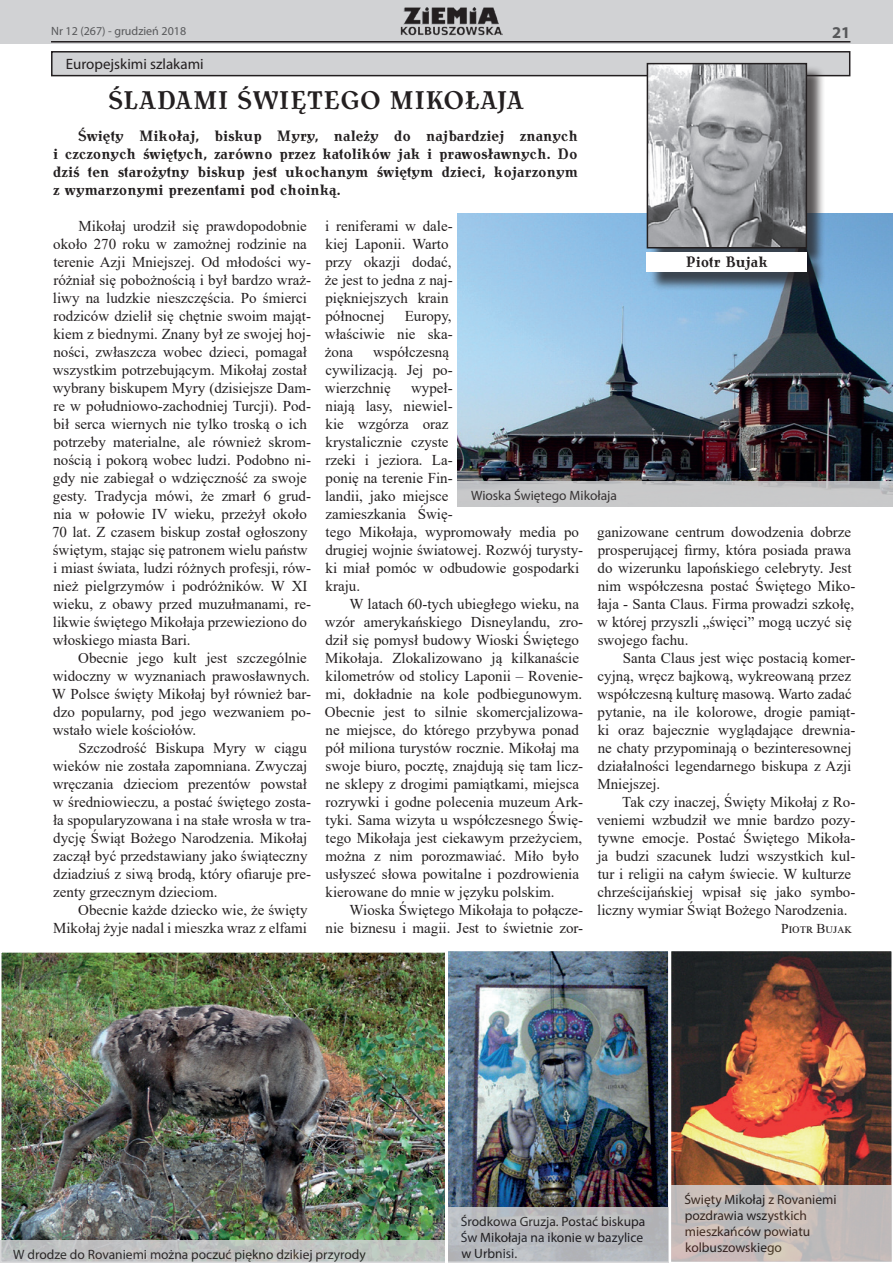
<style>
.page{position:relative;width:893px;height:1263px;background:#fff}
.page>*{position:absolute;margin:0;border:0;box-sizing:border-box;transform-origin:0 0}
.t1{font:700 25.5px "Antykwa Torunska Cond";letter-spacing:.015em;color:#231f20}
.t2{font:700 16.5px "Myriad Pro";color:#57585a}
.t3{font:15px/18px "Times New Roman";color:#231f20}
.t4{font:700 15px/18px "Antykwa Torunska Cond";color:#231f20;text-align:justify}
.t5{font:15px "Myriad Pro";color:#231f20}
.t6{font:13.5px/16.2px "Myriad Pro";color:#231f20}
.t7{font:13.5px "Times New Roman";letter-spacing:.03em;color:#231f20}
.t8{font:12px "Myriad Pro";color:#57585a}
</style>
<div class="page">
<div style="left:0;top:0;width:893px;height:43px;background:#d1d2d4"></div>
<hr style="left:51px;top:41px;width:799px;height:2px;background:#231f20">
<img style="left:400px;top:7px;width:102px;height:29px">
<img style="left:458px;top:213px;width:435px;height:268px">
<div style="left:52px;top:52px;width:798px;height:24px;background:#d1d2d4"></div>
<div style="left:51px;top:51px;width:799px;height:25px;border:2px solid #231f20"></div>
<div style="left:649px;top:65px;width:177px;height:202px;background:#231f20;opacity:.75"></div>
<img style="left:650px;top:66px;width:154px;height:179px">
<div style="left:647px;top:63px;width:160px;height:185px;border:2px solid #231f20"></div>
<div style="left:649px;top:255px;width:177px;height:36px;background:#231f20;opacity:.75"></div>
<div style="left:647px;top:253px;width:160px;height:19px;background:#fff"></div>
<img style="left:1px;top:952px;width:444px;height:288px">
<img style="left:448px;top:951px;width:220px;height:256px">
<img style="left:668px;top:951px;width:224px;height:312px">
<svg style="left:671px;top:1185px;width:220px;height:77px;background:#c4bcba"></svg>
<svg style="left:448px;top:1207px;width:220px;height:56px;background:#b7b9bd"></svg>
<div style="left:0;top:1240px;width:445px;height:23px;background:linear-gradient(to right,#bfbfc1,#bfc5c0)"></div>
<svg style="left:458px;top:481px;width:435px;height:26px;background:#c5c6c7"></svg>
<p class="t8" style="left:51px;top:23px;width:137px">Nr 12 (267) - grudzień 2018</p>
<p class="t2" style="left:832px;top:22px;width:20px">21</p>
<p class="t5" style="left:66px;top:55px;width:139px">Europejskimi szlakami</p>
<h1 class="t1" style="left:108px;top:81px;width:417px">ŚLADAMI ŚWIĘTEGO MIKOŁAJA</h1>
<p class="t4" style="left:53px;top:126px;width:526px;text-indent:25px">Święty Mikołaj, biskup Myry, należy do najbardziej znanych i czczonych świętych, zarówno przez katolików jak i prawosławnych. Do dziś ten starożytny biskup jest ukochanym świętym dzieci, kojarzonym z wymarzonymi prezentami pod choinką.</p>
<p class="t3" style="left:52px;top:217px;width:261px;text-indent:26px">Mikołaj urodził się prawdopodobnie około 270 roku w zamożnej rodzinie na terenie Azji Mniejszej. Od młodości wy&shy;różniał się pobożnością i był bardzo wraż&shy;liwy na ludzkie nieszczęścia. Po śmierci rodziców dzielił się chętnie swoim mająt&shy;kiem z biednymi. Znany był ze swojej hoj&shy;ności, zwłaszcza wobec dzieci, pomagał wszystkim potrzebującym. Mikołaj został wybrany biskupem Myry (dzisiejsze Dam&shy;re w południowo-zachodniej Turcji). Pod&shy;bił serca wiernych nie tylko troską o ich potrzeby materialne, ale również skrom&shy;nością i pokorą wobec ludzi. Podobno ni&shy;gdy nie zabiegał o wdzięczność za swoje gesty. Tradycja mówi, że zmarł 6 grud&shy;nia w połowie IV wieku, przeżył około 70 lat. Z czasem biskup został ogłoszony świętym, stając się patronem wielu państw i miast świata, ludzi różnych profesji, rów&shy;nież pielgrzymów i podróżników. W XI wieku, z obawy przed muzułmanami, re&shy;likwie świętego Mikołaja przewieziono do włoskiego miasta Bari.</p>
<p class="t3" style="left:52px;top:649px;width:261px;text-indent:26px">Obecnie jego kult jest szczególnie widoczny w wyznaniach prawosławnych.<br>W Polsce święty Mikołaj był również bar&shy;dzo popularny, pod jego wezwaniem po&shy;wstało wiele kościołów.</p>
<p class="t3" style="left:53px;top:739px;width:260px;text-indent:26px">Szczodrość Biskupa Myry w ciągu wieków nie została zapomniana. Zwyczaj wręczania dzieciom prezentów powstał w średniowieczu, a postać świętego zosta&shy;ła spopularyzowana i na stałe wrosła w tra&shy;dycję Świąt Bożego Narodzenia. Mikołaj zaczął być przedstawiany jako świąteczny dziadziuś z siwą brodą, który ofiaruje pre&shy;zenty grzecznym dzieciom.</p>
<p class="t3" style="left:53px;top:901px;width:256px;text-align:right">Obecnie każde dziecko wie, że święty<br>Mikołaj żyje nadal i mieszka wraz z elfami</p>
<p class="t3" style="left:325px;top:217px;width:129px">i reniferami w dale&shy;kiej Laponii. Warto przy okazji dodać, że jest to jedna z naj&shy;piękniejszych krain północnej</p>
<p class="t4" style="left:686px;top:252px;width:84px">Piotr Bujak</p>
<p class="t3" style="left:325px;top:307px;width:129px;text-align:justify;text-indent:80px">Europy, właściwie nie ska&shy;żona</p>
<p class="t3" style="left:325px;top:343px;width:129px;text-indent:48px">współczesną cywilizacją. Jej po&shy;wierzchnię</p>
<p class="t3" style="left:325px;top:379px;width:260px;text-indent:86px">wypeł-<br>niają lasy, niewiel-<br>kie wzgórza oraz<br>krystalicznie czyste<br>rzeki i jeziora. La-<br>ponię na terenie Fin-<br>landii, jako miejsce<br>zamieszkania Świę-<br>tego Mikołaja, wypromowały media po drugiej wojnie światowej. Rozwój turysty&shy;ki miał pomóc w odbudowie gospodarki kraju.</p>
<p class="t3" style="left:325px;top:595px;width:260px;text-indent:25px">W latach 60-tych ubiegłego wieku, na wzór amerykańskiego Disneylandu, zro&shy;dził się pomysł budowy Wioski Świętego Mikołaja. Zlokalizowano ją kilkanaście kilometrów od stolicy Laponii – Rovenie&shy;mi, dokładnie na kole podbiegunowym.<br>Obecnie jest to silnie skomercjalizowa&shy;ne miejsce, do którego przybywa ponad pół miliona turystów rocznie. Mikołaj ma swoje biuro, pocztę, znajdują się tam licz&shy;ne sklepy z drogimi pamiątkami, miejsca rozrywki i godne polecenia muzeum Ark&shy;tyki. Sama wizyta u współczesnego Świę&shy;tego Mikołaja jest ciekawym przeżyciem, można z nim porozmawiać. Miło było usłyszeć słowa powitalne i pozdrowienia kierowane do mnie w języku polskim.</p>
<p class="t3" style="left:326px;top:901px;width:259px;text-align:right">Wioska Świętego Mikołaja to połącze-<br>nie biznesu i magii. Jest to świetnie zor-</p>
<p class="t6" style="left:471px;top:487px;width:147px">Wioska Świętego Mikołaja</p>
<p class="t3" style="left:597px;top:523px;width:260px">ganizowane centrum dowodzenia dobrze prosperującej firmy, która posiada prawa do wizerunku lapońskiego celebryty. Jest nim współczesna postać Świętego Miko&shy;łaja - Santa Claus. Firma prowadzi szkołę, w której przyszli „święci” mogą uczyć się swojego fachu.</p>
<p class="t3" style="left:597px;top:649px;width:260px;text-indent:26px">Santa Claus jest więc postacią komer&shy;cyjną, wręcz bajkową, wykreowaną przez współczesną kulturę masową. Warto zadać pytanie, na ile kolorowe, drogie pamiąt&shy;ki oraz bajecznie wyglądające drewnia&shy;ne chaty przypominają o bezinteresownej działalności legendarnego biskupa z Azji Mniejszej.</p>
<p class="t3" style="left:597px;top:793px;width:260px;text-indent:25px">Tak czy inaczej, Święty Mikołaj z Ro&shy;veniemi wzbudził we mnie bardzo pozy&shy;tywne emocje. Postać Świętego Mikoła&shy;ja budzi szacunek ludzi wszystkich kul&shy;tur i religii na całym świecie. W kulturze chrześcijańskiej wpisał się jako symbo&shy;liczny wymiar Świąt Bożego Narodzenia.</p>
<p class="t7" style="left:781px;top:919px;width:72px">Piotr Bujak</p>
<p class="t6" style="left:461px;top:1213px;width:186px">Środkowa Gruzja. Postać biskupa<br>Św Mikołaja na ikonie w bazylice</p>
<p class="t6" style="left:13px;top:1246px;width:354px">W drodze do Rovaniemi można poczuć piękno dzikiej przyrody</p>
<p class="t6" style="left:461px;top:1245px;width:57px">w Urbnisi.</p>
<p class="t6" style="left:684px;top:1191px;width:154px">Święty Mikołaj z Rovaniemi pozdrawia wszystkich mieszkańców powiatu kolbuszowskiego</p>
</div>
